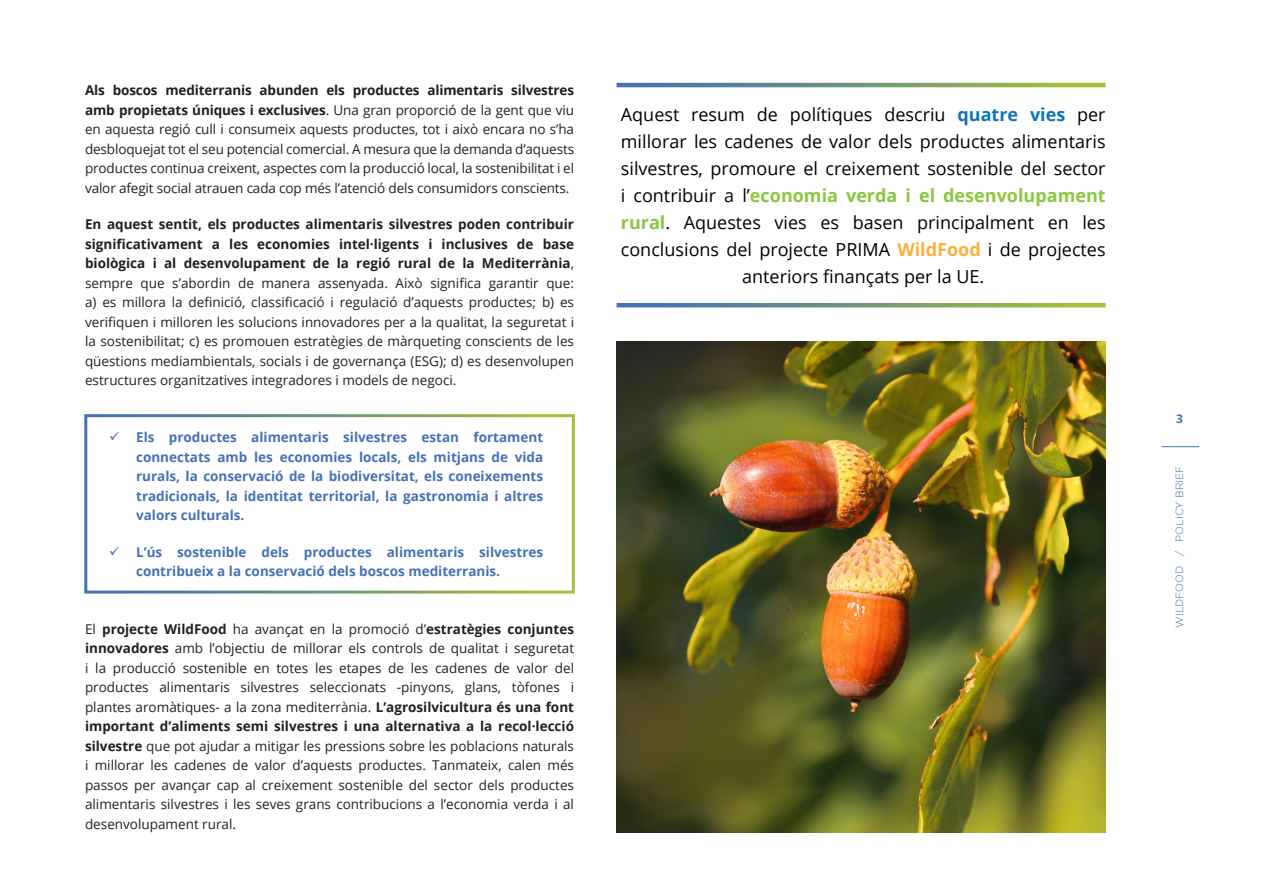
<style>
.page{position:relative;width:1263px;height:893px;background:#fff}
.page>*{position:absolute;margin:0;border:0;box-sizing:border-box;transform-origin:0 0}
.t1{font:18px/27px "Open Sans";color:#000;text-align:center}
.t2{font:13.5px/19.5px "Open Sans";color:#231f20;text-align:justify}
.t3{font:700 13.5px/19.5px "Open Sans";color:#4471b5;text-align:justify}
.t4{font:700 12px "Open Sans";color:#4471b5}
.t5{font:300 10.5px "Gotham";color:#4471b5}
.s1{font-weight:700}
.s2{font-weight:700;color:#1074bc}
.s3{font-weight:700;color:#8bc640}
.s4{font-weight:700;color:#fbb03f}
</style>
<div class="page">
<hr style="left:1162px;top:446px;width:37px;height:1px;background:#4471b5">
<div style="left:84px;top:414px;width:491px;height:180px;border:3px solid #fff"></div>
<svg style="left:617px;top:83px;width:489px;height:4px;background:#729877"></svg>
<svg style="left:617px;top:303px;width:489px;height:4px;background:#729877"></svg>
<img style="left:617px;top:341px;width:489px;height:491px">
<p class="t2" style="left:85px;top:80px;width:490px"><span class="s1">Als boscos mediterranis abunden els productes alimentaris silvestres amb propietats úniques i exclusives</span>. Una gran proporció de la gent que viu en aquesta regió cull i consumeix aquests productes, tot i això encara no s’ha desbloquejat tot el seu potencial comercial. A mesura que la demanda d’aquests productes continua creixent, aspectes com la producció local, la sostenibilitat i el valor afegit social atrauen cada cop més l’atenció dels consumidors conscients.</p>
<p class="t2" style="left:85px;top:214px;width:490px"><span class="s1">En aquest sentit, els productes alimentaris silvestres poden contribuir significativament a les economies intel·ligents i inclusives de base biològica i al desenvolupament de la regió rural de la Mediterrània</span>, sempre que s’abordin de manera assenyada. Això significa garantir que: a) es millora la definició, classificació i regulació d’aquests productes; b) es verifiquen i milloren les solucions innovadores per a la qualitat, la seguretat i la sostenibilitat; c) es promouen estratègies de màrqueting conscients de les qüestions mediambientals, socials i de governança (ESG); d) es desenvolupen estructures organitzatives integradores i models de negoci.</p>
<p class="t3" style="left:136px;top:427px;width:409px;text-indent:-27px">✓ Els productes alimentaris silvestres estan fortament connectats amb les economies locals, els mitjans de vida rurals, la conservació de la biodiversitat, els coneixements tradicionals, la identitat territorial, la gastronomia i altres valors culturals.</p>
<p class="t3" style="left:136px;top:542px;width:409px;text-indent:-27px">✓ L’ús sostenible dels productes alimentaris silvestres contribueix a la conservació dels boscos mediterranis.</p>
<p class="t2" style="left:85px;top:619px;width:490px">El <span class="s1">projecte WildFood</span> ha avançat en la promoció d’<span class="s1">estratègies conjuntes innovadores</span> amb l’objectiu de millorar els controls de qualitat i seguretat i la producció sostenible en totes les etapes de les cadenes de valor del productes alimentaris silvestres seleccionats -pinyons, glans, tòfones i plantes aromàtiques- a la zona mediterrània. <span class="s1">L’agrosilvicultura és una font important d’aliments semi silvestres i una alternativa a la recol·lecció silvestre</span> que pot ajudar a mitigar les pressions sobre les poblacions naturals i millorar les cadenes de valor d’aquests productes. Tanmateix, calen més passos per avançar cap al creixement sostenible del sector dels productes alimentaris silvestres i les seves grans contribucions a l’economia verda i al desenvolupament rural.</p>
<p class="t1" style="left:621px;top:100px;width:486px">Aquest resum de polítiques descriu <span class="s2">quatre vies</span> per millorar les cadenes de valor dels productes alimentaris silvestres, promoure el creixement sostenible del sector i contribuir a l’<span class="s3">economia verda i el desenvolupament rural</span>. Aquestes vies es basen principalment en les conclusions del projecte PRIMA <span class="s4">WildFood</span> i de projectes anteriors finançats per la UE.</p>
<p class="t4" style="left:1176px;top:410px;width:8px">3</p>
<p class="t5" style="left:1174px;top:628px;width:163px;rotate:-90deg">WILDFOOD / POLICY BRIEF</p>
</div>
